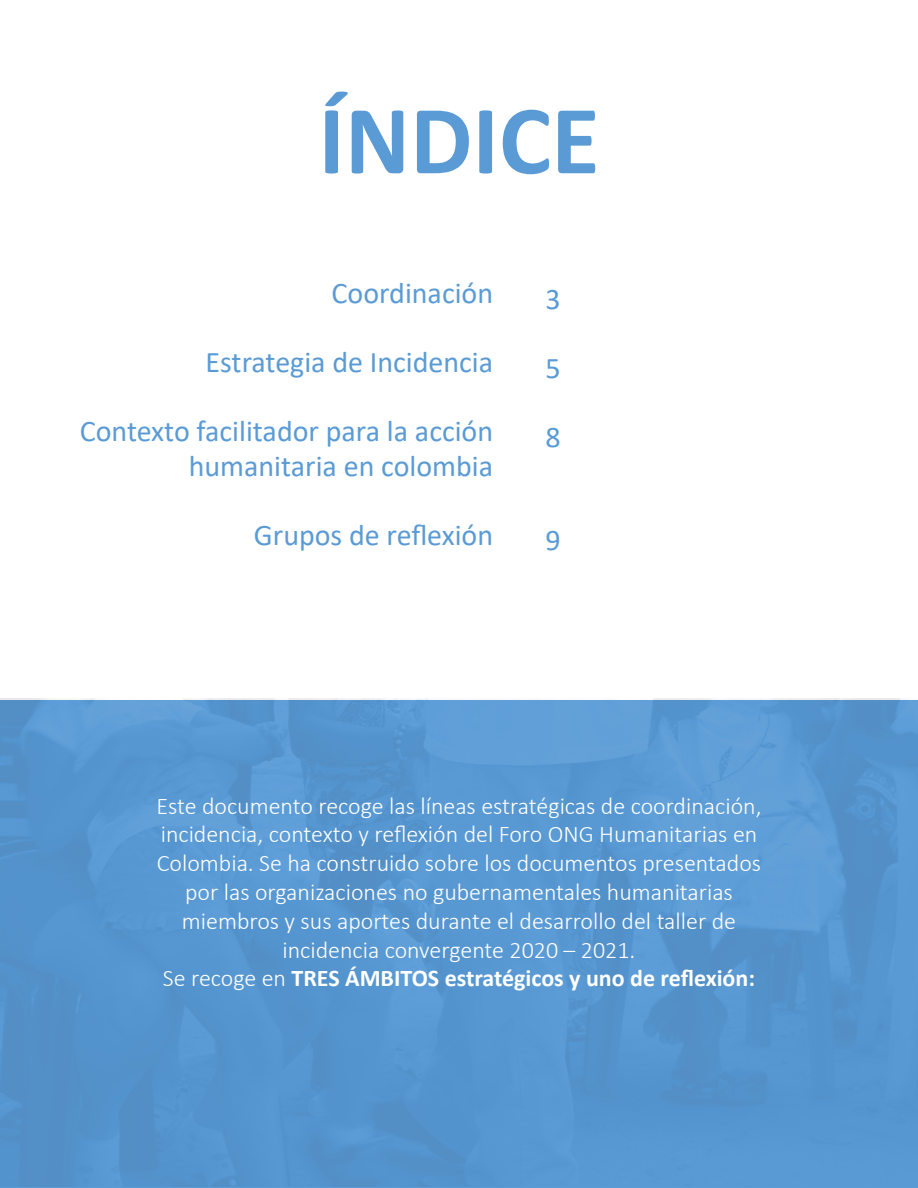
<style>
.page{position:relative;width:918px;height:1188px;background:#fff}
.page>*{position:absolute;margin:0;border:0;box-sizing:border-box;transform-origin:0 0}
.t1{font:700 99px "Calibri";color:#5b9bd5}
.t2{font:30px/34.5px "Calibri";color:#5b9bd5;text-align:right}
.t3{font:300 24px/28.8px "Calibri";color:#fff;text-align:center}
.s1{font-weight:700}
</style>
<div class="page">
<div style="left:0;top:700px;width:918px;height:488px;background:#5b9bd5"></div>
<h1 class="t1" style="left:318px;top:70px;width:283px">ÍNDICE</h1>
<p class="t2" style="left:332px;top:275px;width:163px">Coordinación</p>
<p class="t2" style="left:206px;top:344px;width:289px">Estrategia de Incidencia</p>
<p class="t2" style="left:80px;top:413px;width:415px">Contexto facilitador para la acción humanitaria en colombia</p>
<p class="t2" style="left:254px;top:517px;width:241px">Grupos de reflexión</p>
<p class="t2" style="left:545px;top:281px;width:17px">3</p>
<p class="t2" style="left:545px;top:350px;width:17px">5</p>
<p class="t2" style="left:545px;top:419px;width:17px">8</p>
<p class="t2" style="left:545px;top:522px;width:17px">9</p>
<p class="t3" style="left:156px;top:791px;width:607px">Este documento recoge las líneas estratégicas de coordinación, incidencia, contexto y reflexión del Foro ONG Humanitarias en Colombia. Se ha construido sobre los documentos presentados por las organizaciones no gubernamentales humanitarias miembros y sus aportes durante el desarrollo del taller de incidencia convergente 2020 – 2021.<br>Se recoge en <span class="s1">TRES ÁMBITOS estratégicos y uno de reflexión:</span></p>
</div>
